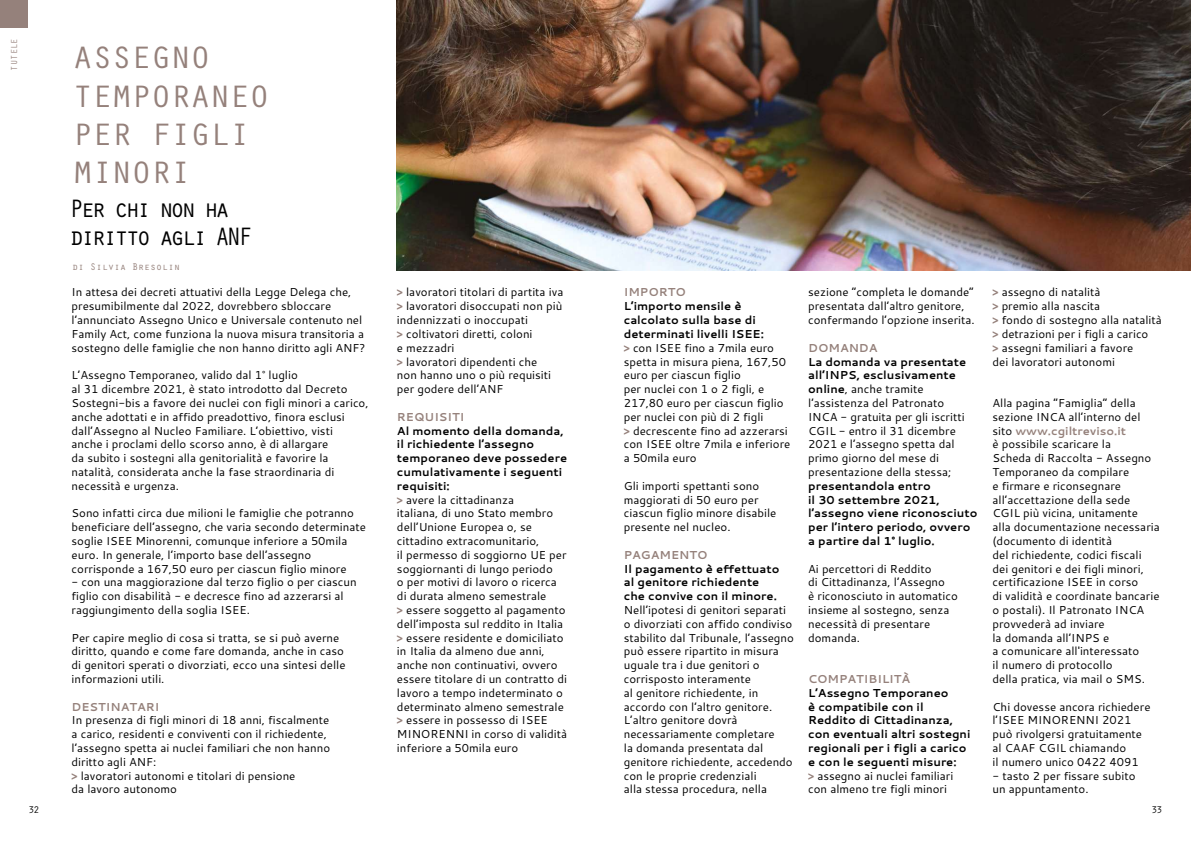
<style>
.page{position:relative;width:1191px;height:842px;background:#fff}
.page>*{position:absolute;margin:0;border:0;box-sizing:border-box;transform-origin:0 0}
.t1{font:32px/38.4px "Orator Std";letter-spacing:-.05em;color:#95817b;scale:1.12 1}
.t2{font:26px/28px "Orator Std";letter-spacing:-.15em;color:#000;scale:.96 1}
.t3{font:11.5px/13.8px "Cantarell";color:#000}
.t4{font:700 11.5px/13.8px "Cantarell";color:#000}
.t5{font:700 11.5px "Cantarell";color:#95817b}
.t6{font:10px "Orator Std";color:#95817b}
.t7{font:10px "Orator Std";color:#000}
.t8{font:9px "Orator Std";color:#95817b}
.s1{font-weight:700;color:#95817b}
.s2{font-weight:700}
.s3{color:#95817b}
.s4{font-weight:400}
</style>
<div class="page">
<img style="left:397px;top:0;width:794px;height:270px">
<div style="left:0;top:0;width:27px;height:27px;background:#95817b"></div>
<p class="t8" style="left:8px;top:71px;width:34px;rotate:-90deg">TUTELE</p>
<h1 class="t1" style="left:72px;top:37px;width:178px">ASSEGNO<br>TEMPORANEO<br>PER FIGLI<br>MINORI</h1>
<h2 class="t2" style="left:69px;top:193px;width:193px">Per chi non ha diritto agli ANF</h2>
<p class="t6" style="left:72px;top:259px;width:109px">di Silvia Bresolin</p>
<p class="t3" style="left:72px;top:285px;width:295px">In attesa dei decreti attuativi della Legge Delega che, presumibilmente dal 2022, dovrebbero sbloccare l’annunciato Assegno Unico e Universale contenuto nel Family Act, come funziona la nuova misura transitoria a sostegno delle famiglie che non hanno diritto agli ANF?</p>
<p class="t3" style="left:72px;top:368px;width:298px">L’Assegno Temporaneo, valido dal 1° luglio<br>al 31 dicembre 2021, è stato introdotto dal Decreto Sostegni-bis a favore dei nuclei con figli minori a carico, anche adottati e in affido preadottivo, finora esclusi dall’Assegno al Nucleo Familiare. L’obiettivo, visti<br>anche i proclami dello scorso anno, è di allargare<br>da subito i sostegni alla genitorialità e favorire la natalità, considerata anche la fase straordinaria di necessità e urgenza.</p>
<p class="t3" style="left:72px;top:506px;width:296px">Sono infatti circa due milioni le famiglie che potranno beneficiare dell’assegno, che varia secondo determinate soglie ISEE Minorenni, comunque inferiore a 50mila euro. In generale, l’importo base dell’assegno corrisponde a 167,50 euro per ciascun figlio minore</p>
<p class="t3" style="left:72px;top:575px;width:287px">- con una maggiorazione dal terzo figlio o per ciascun figlio con disabilità - e decresce fino ad azzerarsi al raggiungimento della soglia ISEE.</p>
<p class="t3" style="left:72px;top:630px;width:275px">Per capire meglio di cosa si tratta, se si può averne diritto, quando e come fare domanda, anche in caso di genitori sperati o divorziati, ecco una sintesi delle informazioni utili.</p>
<p class="t5" style="left:72px;top:698px;width:89px">DESTINATARI</p>
<p class="t3" style="left:72px;top:713px;width:260px">In presenza di figli minori di 18 anni, fiscalmente a carico, residenti e conviventi con il richiedente, l’assegno spetta ai nuclei familiari che non hanno diritto agli ANF:<br><span class="s1">&gt;</span> lavoratori autonomi e titolari di pensione<br>da lavoro autonomo</p>
<p class="t3" style="left:397px;top:285px;width:168px"><span class="s1">&gt;</span> lavoratori titolari di partita iva <span class="s1">&gt;</span> lavoratori disoccupati non più indennizzati o inoccupati<br><span class="s1">&gt;</span> coltivatori diretti, coloni<br>e mezzadri<br><span class="s1">&gt;</span> lavoratori dipendenti che<br>non hanno uno o più requisiti per godere dell’ANF</p>
<p class="t5" style="left:397px;top:409px;width:69px">REQUISITI</p>
<p class="t3" style="left:397px;top:423px;width:172px"><span class="s2">Al momento della domanda, il richiedente l’assegno temporaneo deve possedere cumulativamente i seguenti requisiti:<br></span><span class="s1">&gt;</span> avere la cittadinanza<br>italiana, di uno Stato membro dell’Unione Europea o, se cittadino extracomunitario,<br>il permesso di soggiorno UE per soggiornanti di lungo periodo<br>o per motivi di lavoro o ricerca di durata almeno semestrale<br><span class="s1">&gt;</span> essere soggetto al pagamento dell’imposta sul reddito in Italia <span class="s1">&gt;</span> essere residente e domiciliato in Italia da almeno due anni, anche non continuativi, ovvero essere titolare di un contratto di lavoro a tempo indeterminato o determinato almeno semestrale <span class="s1">&gt;</span> essere in possesso di ISEE<br>MINORENNI in corso di validità inferiore a 50mila euro</p>
<p class="t5" style="left:624px;top:284px;width:63px">IMPORTO</p>
<p class="t3" style="left:624px;top:299px;width:168px"><span class="s2">L’importo mensile è calcolato sulla base di determinati livelli ISEE:<br></span><span class="s1">&gt;</span> con ISEE fino a 7mila euro spetta in misura piena, 167,50 euro per ciascun figlio<br>per nuclei con 1 o 2 figli, e<br>217,80 euro per ciascun figlio per nuclei con più di 2 figli<br><span class="s1">&gt;</span> decrescente fino ad azzerarsi con ISEE oltre 7mila e inferiore a 50mila euro</p>
<p class="t3" style="left:624px;top:478px;width:154px">Gli importi spettanti sono maggiorati di 50 euro per ciascun figlio minore disabile presente nel nucleo.</p>
<p class="t5" style="left:624px;top:547px;width:85px">PAGAMENTO</p>
<p class="t4" style="left:624px;top:561px;width:157px">Il pagamento è effettuato al genitore richiedente che convive con il minore.</p>
<p class="t3" style="left:624px;top:603px;width:172px">Nell’ipotesi di genitori separati o divorziati con affido condiviso stabilito dal Tribunale, l’assegno può essere ripartito in misura uguale tra i due genitori o corrisposto interamente<br>al genitore richiedente, in accordo con l’altro genitore.<br>L’altro genitore dovrà necessariamente completare<br>la domanda presentata dal genitore richiedente, accedendo con le proprie credenziali<br>alla stessa procedura, nella</p>
<p class="t3" style="left:808px;top:285px;width:168px">sezione “completa le domande” presentata dall’altro genitore, confermando l’opzione inserita.</p>
<p class="t5" style="left:808px;top:340px;width:71px">DOMANDA</p>
<p class="t3" style="left:808px;top:354px;width:160px"><span class="s2">La domanda va presentate all’INPS, esclusivamente online</span>, anche tramite l’assistenza del Patronato<br>INCA - gratuita per gli iscritti<br>CGIL - entro il 31 dicembre<br>2021 e l’assegno spetta dal primo giorno del mese di presentazione della stessa;</p>
<p class="t4" style="left:808px;top:478px;width:171px">presentandola entro<br>il 30 settembre 2021, l’assegno viene riconosciuto per l’intero periodo, ovvero a partire dal 1° luglio.</p>
<p class="t3" style="left:808px;top:561px;width:151px">Ai percettori di Reddito<br>di Cittadinanza, l’Assegno<br>è riconosciuto in automatico insieme al sostegno, senza necessità di presentare domanda.</p>
<p class="t5" style="left:808px;top:671px;width:104px">COMPATIBILITÀ</p>
<p class="t4" style="left:808px;top:685px;width:164px">L’Assegno Temporaneo<br>è compatibile con il<br>Reddito di Cittadinanza, con eventuali altri sostegni regionali per i figli a carico e con le seguenti misure:<br><span class="s3">&gt;</span> <span class="s4">assegno ai nuclei familiari con almeno tre figli minori</span></p>
<p class="t3" style="left:992px;top:285px;width:171px"><span class="s1">&gt;</span> assegno di natalità<br><span class="s1">&gt;</span> premio alla nascita<br><span class="s1">&gt;</span> fondo di sostegno alla natalità <span class="s1">&gt;</span> detrazioni per i figli a carico<br><span class="s1">&gt;</span> assegni familiari a favore<br>dei lavoratori autonomi</p>
<p class="t3" style="left:992px;top:396px;width:169px">Alla pagina “Famiglia” della sezione INCA all’interno del sito <span class="s1">www.cgiltreviso.it<br></span>è possibile scaricare la<br>Scheda di Raccolta - Assegno<br>Temporaneo da compilare<br>e firmare e riconsegnare all’accettazione della sede<br>CGIL più vicina, unitamente<br>alla documentazione necessaria (documento di identità<br>del richiedente, codici fiscali dei genitori e dei figli minori, certificazione ISEE in corso<br>di validità e coordinate bancarie o postali). Il Patronato INCA provvederà ad inviare<br>la domanda all’INPS e<br>a comunicare all'interessato<br>il numero di protocollo<br>della pratica, via mail o SMS.</p>
<p class="t3" style="left:992px;top:699px;width:159px">Chi dovesse ancora richiedere l’ISEE MINORENNI 2021 può rivolgersi gratuitamente al CAAF CGIL chiamando<br>il numero unico 0422 4091</p>
<p class="t3" style="left:992px;top:768px;width:144px">- tasto 2 per fissare subito un appuntamento.</p>
<p class="t7" style="left:28px;top:803px;width:12px">32</p>
<p class="t7" style="left:1151px;top:803px;width:12px">33</p>
</div>
